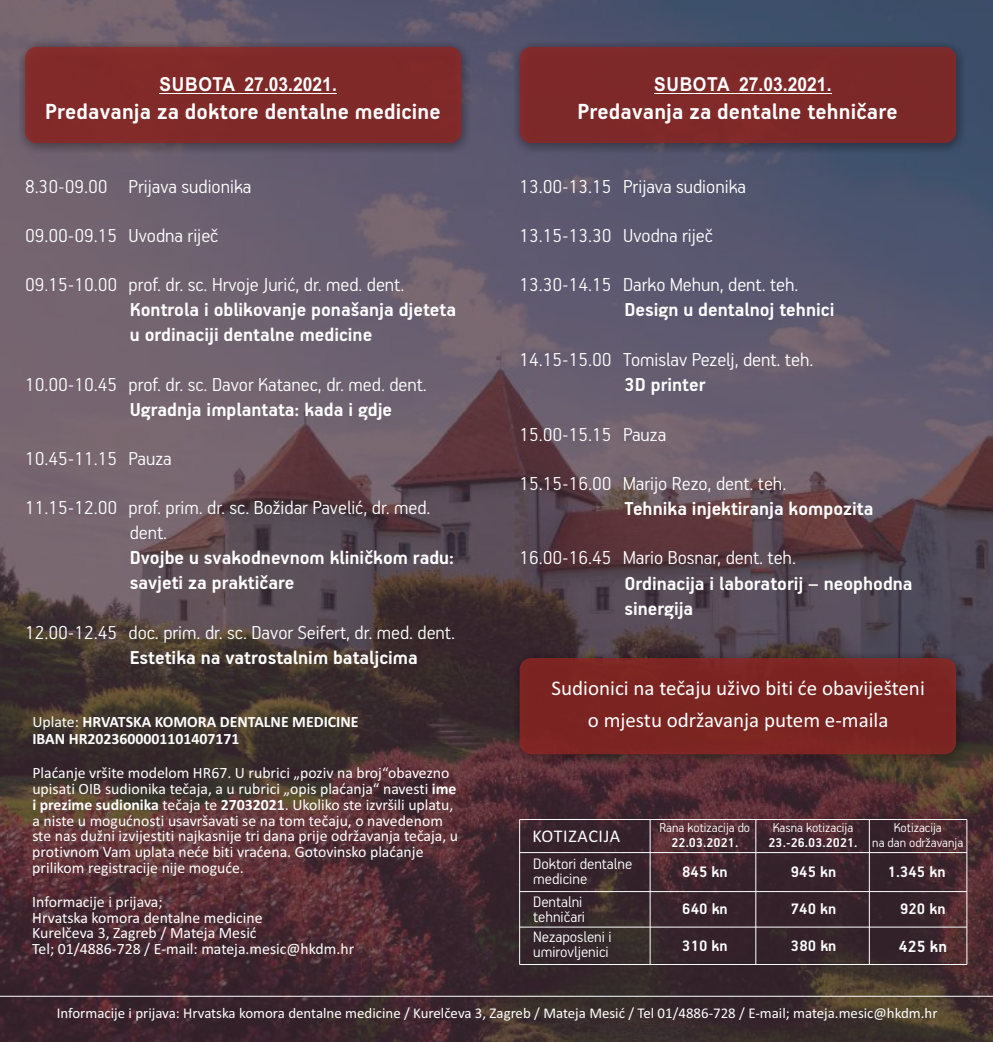
<style>
.page{position:relative;width:993px;height:1042px;background:#fff}
.page>*{position:absolute;margin:0;border:0;box-sizing:border-box;transform-origin:0 0}
.t1{font:700 24.5px "PF Handbook Pro";letter-spacing:.005em;color:#fefefe}
.t2{font:300 21px/24.5px "PF Handbook Pro";color:#fefefe}
.t3{font:700 21px/25.2px "PF Handbook Pro";color:#fefefe}
.t4{font:21px/32px "Calibri";color:#fefefe;text-align:center}
.t5{font:700 19.25px "Arial";color:#fefefe;scale:.91 1}
.t6{font:700 18.03px "PF Handbook Pro";color:#fefefe}
.t7{font:17.85px "Calibri";letter-spacing:.035em;color:#fefefe}
.t8{font:300 16.97px/15.4px "PF Handbook Pro";color:#fefefe}
.t9{font:700 16.97px "PF Handbook Pro";color:#fefefe}
.t10{font:15.75px/15.8px "Calibri";color:#fefefe}
.t11{font:700 15.75px/17px "Calibri";color:#fefefe}
.t12{font:14.88px "Calibri";color:#fefefe}
.t13{font:300 14.35px/14.3px "PF Handbook Pro";color:#fefefe;text-align:center}
.t14{font:700 14.35px "PF Handbook Pro";color:#fefefe}
.s1{font-weight:400}
.s2{font-weight:700}
</style>
<div class="page">
<div style="left:0;top:0;width:992px;height:1042px;background:#472e3a;opacity:.71"></div>
<img style="left:20px;top:43px;width:450px;height:110px">
<div style="left:25px;top:47px;width:436px;height:96px;background:#802929;border-radius:12px"></div>
<img style="left:514px;top:43px;width:450px;height:110px">
<div style="left:519px;top:47px;width:436px;height:96px;background:#7d2829;border-radius:12px"></div>
<hr style="left:159px;top:93px;width:95px;height:1px;background:#fefefe">
<hr style="left:264px;top:93px;width:58px;height:1px;background:#fefefe">
<svg style="left:322px;top:93px;width:15px;height:1px"></svg>
<hr style="left:653px;top:93px;width:178px;height:1px;background:#fefefe">
<hr style="left:0;top:996px;width:992px;height:1px;background:#fefefe">
<hr style="left:519px;top:852px;width:447px;height:1px;background:#fefefe">
<hr style="left:519px;top:819px;width:447px;height:1px;background:#fefefe">
<hr style="left:519px;top:891px;width:447px;height:1px;background:#fefefe">
<hr style="left:519px;top:926px;width:447px;height:1px;background:#fefefe">
<hr style="left:519px;top:964px;width:447px;height:1px;background:#fefefe">
<hr style="left:755px;top:819px;width:1px;height:145px;background:#fefefe">
<hr style="left:868px;top:819px;width:1px;height:145px;background:#fefefe">
<hr style="left:966px;top:819px;width:1px;height:145px;background:#fefefe">
<hr style="left:649px;top:819px;width:1px;height:145px;background:#fefefe">
<hr style="left:519px;top:819px;width:1px;height:145px;background:#fefefe">
<img style="left:514px;top:654px;width:450px;height:110px">
<div style="left:519px;top:658px;width:436px;height:96px;background:#7b2422;border-radius:12px"></div>
<p class="t5" style="left:159px;top:77px;width:196px">SUBOTA 27.03.2021.</p>
<p class="t5" style="left:654px;top:77px;width:196px">SUBOTA 27.03.2021.</p>
<h1 class="t1" style="left:45px;top:101px;width:397px">Predavanja za doktore dentalne medicine</h1>
<h1 class="t1" style="left:577px;top:101px;width:321px">Predavanja za dentalne tehničare</h1>
<h2 class="t2" style="left:25px;top:176px;width:228px">8.30-09.00 Prijava sudionika</h2>
<h2 class="t2" style="left:25px;top:225px;width:195px">09.00-09.15 Uvodna riječ</h2>
<h2 class="t2" style="left:25px;top:274px;width:381px">09.15-10.00 prof. dr. sc. Hrvoje Jurić, dr. med. dent.</h2>
<h2 class="t3" style="left:130px;top:298px;width:328px">Kontrola i oblikovanje ponašanja djeteta u ordinaciji dentalne medicine</h2>
<h2 class="t2" style="left:25px;top:374px;width:403px">10.00-10.45 prof. dr. sc. Davor Katanec, dr. med. dent.</h2>
<h2 class="t3" style="left:130px;top:398px;width:264px">Ugradnja implantata: kada i gdje</h2>
<h2 class="t2" style="left:25px;top:448px;width:148px">10.45-11.15 Pauza</h2>
<h2 class="t2" style="left:130px;top:497px;width:302px;text-indent:-105px">11.15-12.00 prof. prim. dr. sc. Božidar Pavelić, dr. med. dent.</h2>
<h2 class="t3" style="left:130px;top:546px;width:325px">Dvojbe u svakodnevnom kliničkom radu: savjeti za praktičare</h2>
<h2 class="t2" style="left:25px;top:621px;width:431px">12.00-12.45 doc. prim. dr. sc. Davor Seifert, dr. med. dent.</h2>
<h2 class="t3" style="left:130px;top:646px;width:289px">Estetika na vatrostalnim bataljcima</h2>
<p class="t11" style="left:32px;top:714px;width:327px"><span class="s1">Uplate:</span> HRVATSKA KOMORA DENTALNE MEDICINE<br>IBAN HR2023600001101407171</p>
<p class="t10" style="left:32px;top:766px;width:427px">Plaćanje vršite modelom HR67. U rubrici „poziv na broj“obavezno upisati OIB sudionika tečaja, a u rubrici „opis plaćanja“ navesti <span class="s2">ime i prezime sudionika</span> tečaja te <span class="s2">27032021</span>. Ukoliko ste izvršili uplatu, a niste u mogućnosti usavršavati se na tom tečaju, o navedenom ste nas dužni izvijestiti najkasnije tri dana prije održavanja tečaja, u protivnom Vam uplata neće biti vraćena. Gotovinsko plaćanje prilikom registracije nije moguće.</p>
<p class="t10" style="left:32px;top:895px;width:323px">Informacije i prijava;<br>Hrvatska komora dentalne medicine<br>Kurelčeva 3, Zagreb / Mateja Mesić<br>Tel; 01/4886-728 / E-mail: mateja.mesic@hkdm.hr</p>
<h2 class="t2" style="left:519px;top:176px;width:228px">13.00-13.15 Prijava sudionika</h2>
<h2 class="t2" style="left:519px;top:225px;width:195px">13.15-13.30 Uvodna riječ</h2>
<h2 class="t2" style="left:519px;top:274px;width:280px">13.30-14.15 Darko Mehun, dent. teh.</h2>
<h2 class="t3" style="left:624px;top:298px;width:211px">Design u dentalnoj tehnici</h2>
<h2 class="t2" style="left:519px;top:348px;width:295px">14.15-15.00 Tomislav Pezelj, dent. teh.</h2>
<h2 class="t3" style="left:624px;top:373px;width:82px">3D printer</h2>
<h2 class="t2" style="left:519px;top:423px;width:148px">15.00-15.15 Pauza</h2>
<h2 class="t2" style="left:519px;top:472px;width:268px">15.15-16.00 Marijo Rezo, dent. teh.</h2>
<h2 class="t3" style="left:624px;top:497px;width:250px">Tehnika injektiranja kompozita</h2>
<h2 class="t2" style="left:519px;top:547px;width:278px">16.00-16.45 Mario Bosnar, dent. teh.</h2>
<h2 class="t3" style="left:624px;top:572px;width:290px">Ordinacija i laboratorij – neophodna sinergija</h2>
<h2 class="t4" style="left:551px;top:674px;width:375px">Sudionici na tečaju uživo biti će obaviješteni o mjestu održavanja putem e-maila</h2>
<p class="t7" style="left:532px;top:829px;width:89px">KOTIZACIJA</p>
<p class="t13" style="left:659px;top:821px;width:92px">Rana kotizacija do</p>
<p class="t14" style="left:671px;top:836px;width:68px">22.03.2021.</p>
<p class="t13" style="left:772px;top:821px;width:82px">Kasna kotizacija</p>
<p class="t14" style="left:768px;top:836px;width:91px">23.-26.03.2021.</p>
<p class="t13" style="left:872px;top:821px;width:92px">Kotizacija<br>na dan održavanja</p>
<p class="t8" style="left:533px;top:857px;width:100px">Doktori dentalne medicine</p>
<p class="t9" style="left:682px;top:864px;width:47px">845 kn</p>
<p class="t9" style="left:790px;top:864px;width:47px">945 kn</p>
<p class="t9" style="left:887px;top:864px;width:59px">1.345 kn</p>
<p class="t8" style="left:533px;top:895px;width:53px">Dentalni tehničari</p>
<p class="t8" style="left:533px;top:930px;width:80px">Nezaposleni i umirovljenici</p>
<p class="t9" style="left:682px;top:901px;width:47px">640 kn</p>
<p class="t9" style="left:790px;top:901px;width:47px">740 kn</p>
<p class="t9" style="left:899px;top:901px;width:47px">920 kn</p>
<p class="t9" style="left:682px;top:938px;width:47px">310 kn</p>
<p class="t9" style="left:790px;top:938px;width:47px">380 kn</p>
<p class="t6" style="left:898px;top:938px;width:50px">425 kn</p>
<p class="t12" style="left:57px;top:1007px;width:882px">Informacije i prijava: Hrvatska komora dentalne medicine / Kurelčeva 3, Zagreb / Mateja Mesić / Tel 01/4886-728 / E-mail; mateja.mesic@hkdm.hr</p>
</div>
